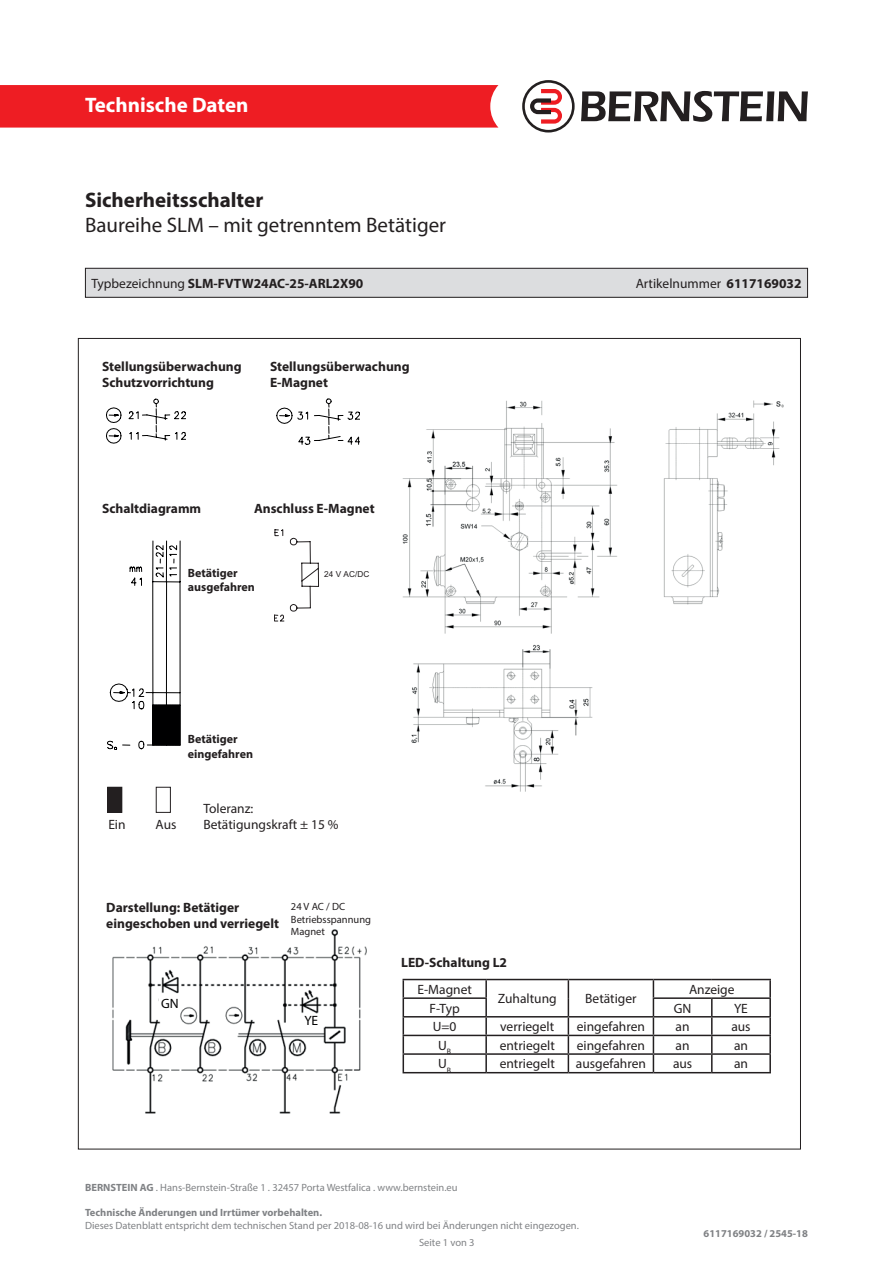
<style>
.page{position:relative;width:893px;height:1263px;background:#fff}
.page>*{position:absolute;margin:0;border:0;box-sizing:border-box;transform-origin:0 0}
.t1{font:21px "Myriad Pro";color:#231f20}
.t2{font:700 21px "Myriad Pro";color:#231f20}
.t3{font:700 21px "Myriad Pro";color:#fff}
.t4{font:700 13.5px/16.2px "Myriad Pro";color:#231f20}
.t5{font:13.5px "Myriad Pro";color:#231f20}
.t6{font:13.5px "Myriad Pro";color:#000001}
.t7{font:700 12px/14.4px "Myriad Pro";color:#231f20}
.t8{font:10.5px "Myriad Pro";color:#808285}
.t9{font:700 10.5px "Myriad Pro";color:#808285}
.t10{font:10.5px/12.6px "Myriad Pro";color:#231f20}
.t11{font:8.25px "Arial";color:#231f20}
.s1{font-weight:400}
.s2{font-weight:700}
</style>
<div class="page">
<div style="left:0;top:85px;width:498px;height:43px;background:#ee1d23"></div>
<svg style="left:581px;top:91px;width:227px;height:31px"></svg>
<svg style="left:522px;top:80px;width:53px;height:53px"></svg>
<div style="left:108px;top:787px;width:14px;height:25px;background:#231f20"></div>
<div style="left:107px;top:787px;width:15px;height:26px;border:1px solid #231f20"></div>
<div style="left:156px;top:787px;width:15px;height:26px;border:1px solid #231f20"></div>
<img style="left:402px;top:400px;width:382px;height:392px">
<svg style="left:106px;top:399px;width:80px;height:44px"></svg>
<svg style="left:277px;top:399px;width:83px;height:45px"></svg>
<svg style="left:107px;top:541px;width:73px;height:209px"></svg>
<svg style="left:274px;top:529px;width:45px;height:92px"></svg>
<img style="left:112px;top:929px;width:255px;height:185px">
<div style="left:115px;top:918px;width:215px;height:21px;background:#fff"></div>
<div style="left:159px;top:994px;width:24px;height:12px;background:#fff"></div>
<div style="left:297px;top:1015px;width:24px;height:12px;background:#fff"></div>
<div style="left:85px;top:268px;width:722px;height:29px;background:#dcdddf"></div>
<div style="left:85px;top:268px;width:723px;height:30px;border:1px solid #231f20"></div>
<hr style="left:403px;top:979px;width:83px;height:1px;background:#231f20">
<hr style="left:486px;top:979px;width:82px;height:1px;background:#231f20">
<hr style="left:568px;top:979px;width:85px;height:1px;background:#231f20">
<hr style="left:653px;top:979px;width:59px;height:1px;background:#231f20">
<hr style="left:712px;top:979px;width:59px;height:1px;background:#231f20">
<hr style="left:403px;top:997px;width:84px;height:2px;background:#231f20">
<hr style="left:653px;top:997px;width:59px;height:2px;background:#231f20">
<hr style="left:712px;top:997px;width:59px;height:2px;background:#231f20">
<hr style="left:403px;top:1016px;width:83px;height:1px;background:#231f20">
<hr style="left:486px;top:1016px;width:82px;height:1px;background:#231f20">
<hr style="left:568px;top:1016px;width:85px;height:1px;background:#231f20">
<hr style="left:653px;top:1016px;width:59px;height:1px;background:#231f20">
<hr style="left:712px;top:1016px;width:59px;height:1px;background:#231f20">
<hr style="left:403px;top:1035px;width:83px;height:1px;background:#231f20">
<hr style="left:486px;top:1035px;width:82px;height:1px;background:#231f20">
<hr style="left:568px;top:1035px;width:85px;height:1px;background:#231f20">
<hr style="left:653px;top:1035px;width:59px;height:1px;background:#231f20">
<hr style="left:712px;top:1035px;width:59px;height:1px;background:#231f20">
<hr style="left:403px;top:1053px;width:83px;height:2px;background:#231f20">
<svg style="left:403px;top:980px;width:1px;height:92px"></svg>
<hr style="left:486px;top:1053px;width:82px;height:2px;background:#231f20">
<svg style="left:485px;top:980px;width:2px;height:92px"></svg>
<hr style="left:568px;top:1053px;width:85px;height:2px;background:#231f20">
<svg style="left:568px;top:980px;width:1px;height:92px"></svg>
<hr style="left:653px;top:1053px;width:59px;height:2px;background:#231f20">
<svg style="left:653px;top:980px;width:1px;height:92px"></svg>
<hr style="left:712px;top:1053px;width:59px;height:2px;background:#231f20">
<svg style="left:711px;top:999px;width:2px;height:73px"></svg>
<svg style="left:769px;top:980px;width:2px;height:92px"></svg>
<hr style="left:403px;top:1072px;width:83px;height:1px;background:#231f20">
<hr style="left:486px;top:1072px;width:82px;height:1px;background:#231f20">
<hr style="left:568px;top:1072px;width:85px;height:1px;background:#231f20">
<hr style="left:653px;top:1072px;width:59px;height:1px;background:#231f20">
<hr style="left:712px;top:1072px;width:59px;height:1px;background:#231f20">
<h1 class="t3" style="left:85px;top:91px;width:165px">Technische Daten</h1>
<h1 class="t2" style="left:85px;top:186px;width:180px">Sicherheitsschalter</h1>
<h1 class="t1" style="left:85px;top:212px;width:363px">Baureihe SLM – mit getrenntem Betätiger</h1>
<p class="t4" style="left:91px;top:274px;width:273px"><span class="s1">Typbezeichnung</span> SLM-FVTW24AC-25-ARL2X90</p>
<p class="t5" style="left:636px;top:275px;width:167px">Artikelnummer <span class="s2">6117169032</span></p>
<p class="t4" style="left:102px;top:358px;width:141px">Stellungsüberwachung<br>Schutzvorrichtung</p>
<p class="t4" style="left:270px;top:358px;width:141px">Stellungsüberwachung<br>E-Magnet</p>
<p class="t4" style="left:102px;top:500px;width:101px">Schaltdiagramm</p>
<p class="t4" style="left:254px;top:500px;width:122px">Anschluss E-Magnet</p>
<p class="t7" style="left:188px;top:565px;width:69px">Betätiger ausgefahren</p>
<p class="t7" style="left:188px;top:732px;width:67px">Betätiger eingefahren</p>
<p class="t5" style="left:203px;top:800px;width:52px">Toleranz:</p>
<p class="t11" style="left:324px;top:569px;width:47px">24 V AC/DC</p>
<p class="t5" style="left:108px;top:816px;width:19px">Ein</p>
<p class="t5" style="left:156px;top:816px;width:22px">Aus</p>
<p class="t5" style="left:203px;top:817px;width:137px">Betätigungskraft ± 15 %</p>
<p class="t4" style="left:106px;top:898px;width:174px">Darstellung: Betätiger eingeschoben und verriegelt</p>
<p class="t10" style="left:291px;top:900px;width:82px">24 V AC / DC<br>Betriebsspannung<br>Magnet</p>
<p class="t6" style="left:161px;top:995px;width:19px">GN</p>
<p class="t6" style="left:304px;top:1012px;width:15px">YE</p>
<p class="t4" style="left:401px;top:954px;width:107px">LED-Schaltung L2</p>
<p class="t5" style="left:689px;top:981px;width:47px">Anzeige</p>
<p class="t5" style="left:417px;top:981px;width:56px">E-Magnet</p>
<p class="t5" style="left:498px;top:990px;width:60px">Zuhaltung</p>
<p class="t5" style="left:585px;top:990px;width:53px">Betätiger</p>
<p class="t5" style="left:430px;top:1000px;width:32px">F-Typ</p>
<p class="t5" style="left:674px;top:1000px;width:19px">GN</p>
<p class="t5" style="left:734px;top:1000px;width:15px">YE</p>
<p class="t5" style="left:433px;top:1018px;width:25px">U=0</p>
<p class="t5" style="left:500px;top:1018px;width:55px">verriegelt</p>
<p class="t5" style="left:577px;top:1018px;width:70px">eingefahren</p>
<p class="t5" style="left:676px;top:1018px;width:15px">an</p>
<p class="t5" style="left:731px;top:1018px;width:21px">aus</p>
<p class="t5" style="left:438px;top:1037px;width:15px">U<sub>B</sub></p>
<p class="t5" style="left:500px;top:1037px;width:57px">entriegelt</p>
<p class="t5" style="left:577px;top:1037px;width:70px">eingefahren</p>
<p class="t5" style="left:676px;top:1037px;width:15px">an</p>
<p class="t5" style="left:734px;top:1037px;width:15px">an</p>
<p class="t5" style="left:438px;top:1055px;width:15px">U<sub>B</sub></p>
<p class="t5" style="left:500px;top:1055px;width:57px">entriegelt</p>
<p class="t5" style="left:576px;top:1055px;width:72px">ausgefahren</p>
<p class="t5" style="left:673px;top:1055px;width:21px">aus</p>
<p class="t5" style="left:734px;top:1055px;width:15px">an</p>
<p class="t8" style="left:85px;top:1181px;width:374px"><span class="s2">BERNSTEIN AG</span> . Hans-Bernstein-Straße 1 . 32457 Porta Westfalica . www.bernstein.eu</p>
<p class="t9" style="left:85px;top:1206px;width:239px">Technische Änderungen und Irrtümer vorbehalten.</p>
<p class="t8" style="left:85px;top:1219px;width:495px">Dieses Datenblatt entspricht dem technischen Stand per 2018-08-16 und wird bei Änderungen nicht eingezogen.</p>
<p class="t8" style="left:419px;top:1236px;width:57px">Seite 1 von 3</p>
<p class="t9" style="left:704px;top:1227px;width:106px">6117169032 / 2545-18</p>
</div>
